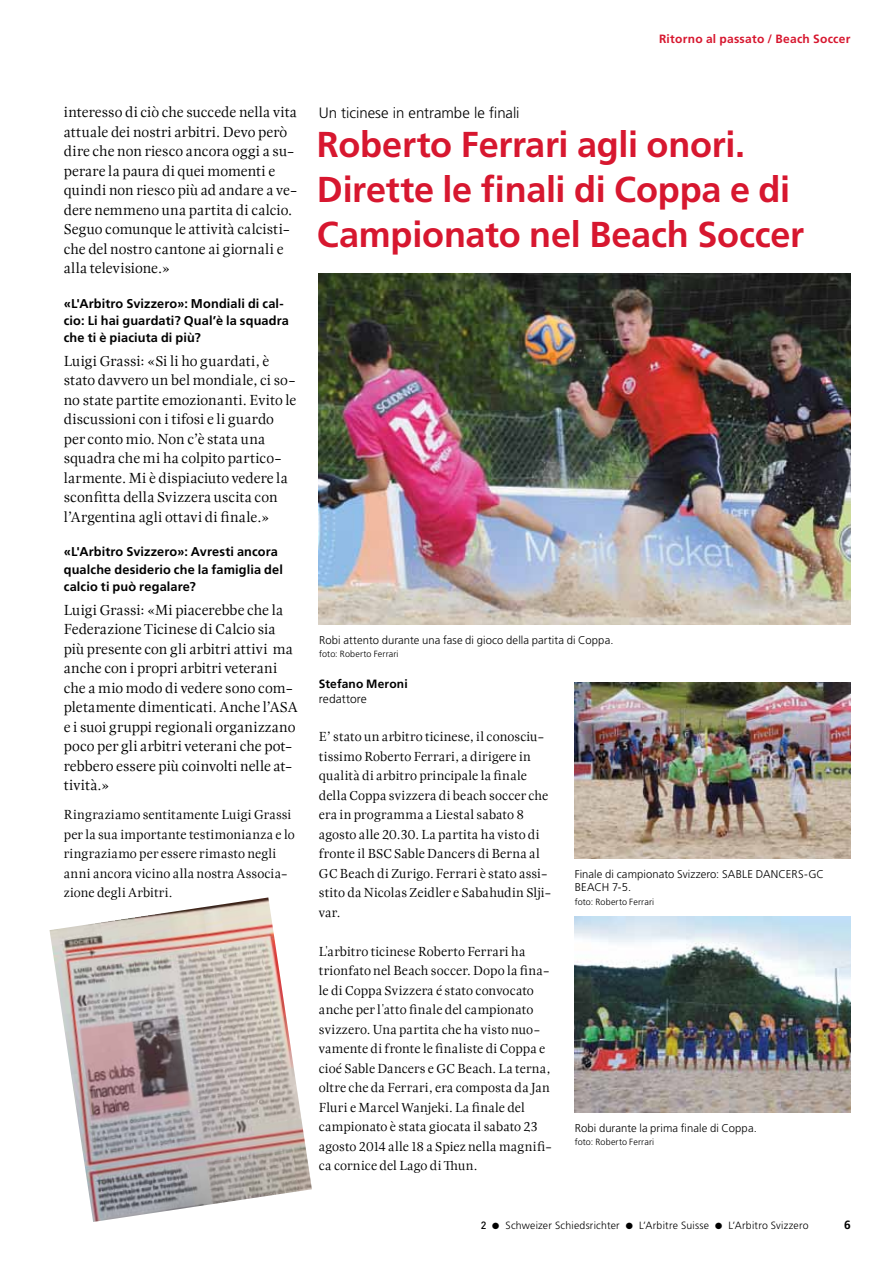
<style>
.page{position:relative;width:893px;height:1263px;background:#fff}
.page>*{position:absolute;margin:0;border:0;box-sizing:border-box;transform-origin:0 0}
.t1{font:700 36px/45px "Frutiger LT Std";letter-spacing:-.005em;color:#d7172f}
.t2{font:15px/19.5px "Esta Pro";color:#000}
.t3{font:300 15px "Frutiger LT Std";color:#000}
.t4{font:13.5px/19.5px "Esta Pro";letter-spacing:.01em;color:#000}
.t5{font:700 12.75px/17.2px "Frutiger LT Std";letter-spacing:.01em;color:#000}
.t6{font:700 12px "Frutiger LT Std";letter-spacing:.02em;color:#d7172f}
.t7{font:700 12px "Frutiger LT Std";letter-spacing:.01em;color:#000}
.t8{font:300 12px "Frutiger LT Std";letter-spacing:.005em;color:#000}
.t9{font:300 11.25px/13.5px "Frutiger LT Std";letter-spacing:.01em;color:#000}
.t10{font:300 10.5px "Frutiger LT Std";letter-spacing:.02em;color:#000}
.t11{font:300 9px "Frutiger LT Std";letter-spacing:.015em;color:#000}
.s1{font-family:"DIN";font-weight:500}
</style>
<div class="page">
<img style="left:319px;top:274px;width:531px;height:350px">
<img style="left:50px;top:897px;width:262px;height:325px">
<img style="left:574px;top:683px;width:276px;height:175px">
<img style="left:574px;top:917px;width:276px;height:195px">
<p class="t6" style="left:659px;top:32px;width:193px">Ritorno al passato / Beach Soccer</p>
<p class="t2" style="left:64px;top:103px;width:235px">interesso di ciò che succede nella vita attuale dei nostri arbitri. Devo però dire che non riesco ancora oggi a su&shy;perare la paura di quei momenti e quindi non riesco più ad andare a ve&shy;dere nemmeno una partita di calcio.<br>Seguo comunque le attività calcisti&shy;che del nostro cantone ai giornali e alla televisione.»</p>
<p class="t5" style="left:64px;top:295px;width:226px">«L'Arbitro Svizzero»: Mondiali di cal&shy;cio: Li hai guardati? Qual’è la squadra che ti è piaciuta di più?</p>
<p class="t2" style="left:64px;top:352px;width:234px">Luigi Grassi: «Si li ho guardati, è stato davvero un bel mondiale, ci so&shy;no state partite emozionanti. Evito le discussioni con i tifosi e li guardo per conto mio. Non c’è stata una squadra che mi ha colpito partico&shy;larmente. Mi è dispiaciuto vedere la sconfitta della Svizzera uscita con l’Argentina agli ottavi di finale.»</p>
<p class="t5" style="left:64px;top:543px;width:221px">«L'Arbitro Svizzero»: Avresti ancora qualche desiderio che la famiglia del calcio ti può regalare?</p>
<p class="t2" style="left:64px;top:600px;width:235px">Luigi Grassi: «Mi piacerebbe che la Federazione Ticinese di Calcio sia più presente con gli arbitri attivi ma anche con i propri arbitri veterani che a mio modo di vedere sono com&shy;pletamente dimenticati. Anche l’ASA e i suoi gruppi regionali organizzano poco per gli arbitri veterani che pot&shy;rebbero essere più coinvolti nelle at&shy;tività.»</p>
<p class="t4" style="left:64px;top:806px;width:233px">Ringraziamo sentitamente Luigi Grassi per la sua importante testimonianza e lo ringraziamo per essere rimasto negli anni ancora vicino alla nostra Associa&shy;zione degli Arbitri.</p>
<p class="t3" style="left:319px;top:104px;width:202px">Un ticinese in entrambe le finali</p>
<h1 class="t1" style="left:317px;top:122px;width:489px">Roberto Ferrari agli onori.<br>Dirette le finali di Coppa e di<br>Campionato nel Beach Soccer</h1>
<p class="t9" style="left:319px;top:633px;width:296px">Robi attento durante una fase di gioco della partita di Coppa.</p>
<p class="t11" style="left:319px;top:649px;width:81px">foto: Roberto Ferrari</p>
<p class="t7" style="left:319px;top:676px;width:90px">Stefano Meroni</p>
<p class="t8" style="left:319px;top:692px;width:50px">redattore</p>
<p class="t4" style="left:319px;top:728px;width:234px">E’ stato un arbitro ticinese, il conosciu&shy;tissimo Roberto Ferrari, a dirigere in qualità di arbitro principale la finale della Coppa svizzera di beach soccer che era in programma a Liestal sabato 8 agosto alle 20.30. La partita ha visto di fronte il BSC Sable Dancers di Berna al GC Beach di Zurigo. Ferrari è stato assi&shy;stito da Nicolas Zeidler e Sabahudin Slji&shy;var.</p>
<p class="t4" style="left:319px;top:942px;width:235px">L'arbitro ticinese Roberto Ferrari ha trionfato nel Beach soccer. Dopo la fina&shy;le di Coppa Svizzera é stato convocato anche per l'atto finale del campionato svizzero. Una partita che ha visto nuo&shy;vamente di fronte le finaliste di Coppa e cioé Sable Dancers e GC Beach. La terna, oltre che da Ferrari, era composta da Jan Fluri e Marcel Wanjeki. La finale del campionato è stata giocata il sabato 23 agosto 2014 alle 18 a Spiez nella magnifi&shy;ca cornice del Lago di Thun.</p>
<p class="t9" style="left:575px;top:867px;width:251px">Finale di campionato Svizzero: SABLE DANCERS-GC<br>BEACH 7-5.</p>
<p class="t11" style="left:575px;top:897px;width:81px">foto: Roberto Ferrari</p>
<p class="t9" style="left:575px;top:1121px;width:184px">Robi durante la prima finale di Coppa.</p>
<p class="t11" style="left:575px;top:1137px;width:81px">foto: Roberto Ferrari</p>
<p class="t10" style="left:481px;top:1219px;width:329px"><span class="s1">2</span> ● Schweizer Schiedsrichter ● L’Arbitre Suisse ● L’Arbitro Svizzero</p>
<p class="t7" style="left:844px;top:1218px;width:8px">6</p>
</div>
